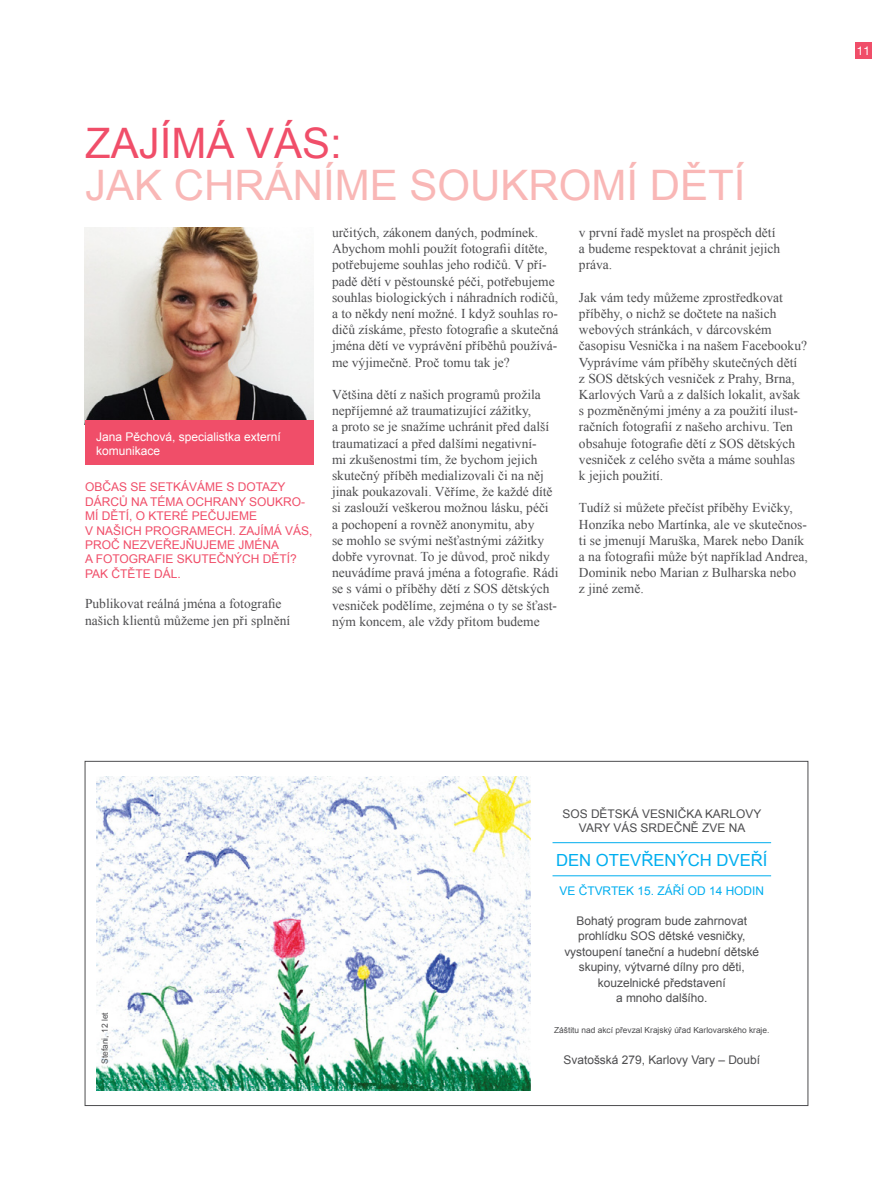
<style>
.page{position:relative;width:893px;height:1191px;background:#fff}
.page>*{position:absolute;margin:0;border:0;box-sizing:border-box;transform-origin:0 0}
.t1{font:42px "Arial";color:#f9b7b6}
.t2{font:42px "Arial";color:#f04e69}
.t3{font:16.65px "Arial";color:#00aeef}
.t4{font:13.5px/16.2px "Times New Roman";color:#4d4d4f}
.t5{font:12px/14.4px "Arial";color:#f04e69}
.t6{font:12px/14.4px "Arial";color:#fff}
.t7{font:12px "Helvetica Neue CE";color:#fff}
.t8{font:11.85px/15.5px "Arial";color:#4d4d4f;text-align:center}
.t9{font:11.85px "Arial";color:#00aeef}
.t10{font:8.4px "Arial";color:#4d4d4f}
</style>
<div class="page">
<div style="left:855px;top:43px;width:17px;height:16px;background:#f04e69"></div>
<img style="left:85px;top:227px;width:229px;height:193px">
<div style="left:85px;top:420px;width:229px;height:45px;background:#f04e69"></div>
<img style="left:97px;top:776px;width:433px;height:314px">
<hr style="left:552px;top:842px;width:219px;height:1px;background:#00aeef">
<hr style="left:552px;top:875px;width:219px;height:1px;background:#00aeef">
<h1 class="t2" style="left:85px;top:116px;width:258px">Zaj ímá vás:</h1>
<h1 class="t1" style="left:85px;top:158px;width:354px">Jak chráníme sou</h1>
<h1 class="t1" style="left:500px;top:158px;width:247px">kromí dětí</h1>
<p class="t6" style="left:96px;top:430px;width:186px">Jana Pěchová, specialistka externí komunikace</p>
<p class="t5" style="left:85px;top:480px;width:202px">Občas se setkáváme s dotazy dárců na téma ochrany sou</p>
<p class="t5" style="left:275px;top:494px;width:31px">kro-</p>
<p class="t5" style="left:85px;top:509px;width:174px">mí dětí, o které pečuj eme v našich progra</p>
<p class="t5" style="left:85px;top:523px;width:229px;text-indent:112px">mech. Zaj ímá vás , proč nezveřejňujeme jména afotograf</p>
<p class="t5" style="left:85px;top:552px;width:213px;text-indent:77px">ie skutečných dětí?<br>Pak čtěte dál.</p>
<p class="t4" style="left:85px;top:595px;width:207px">Publikovat reálná jména a fotografie našich klientů můžeme jen při splnění</p>
<p class="t4" style="left:332px;top:224px;width:228px">určitých, zákonem daných, podmínek.<br>Abychom mohli použít fotografii dítěte, potřebujeme souhlas jeho rodičů. V pří&shy;padě dětí v pěstounské péči, potřebujeme souhlas biologických i náhradních rodičů, a to někdy není možné. I když souhlas ro&shy;dičů získáme, přesto fotografie a skutečná jména dětí ve vyprávění příběhů používá&shy;me výjimečně. Proč tomu tak je?</p>
<p class="t4" style="left:332px;top:386px;width:228px">Většina dětí z našich programů prožila nepříjemné až traumatizující zážitky,<br>a proto se je snažíme uchránit před další traumatizací a před dalšími negativní-<br>mi zkušenostmi tím, že bychom jejich skutečný příběh medializovali či na něj jinak poukazovali. Věříme, že každé dítě si zaslouží veškerou možnou lásku, péči<br>a pochopení a rovněž anonymitu, aby<br>se mohlo se svými nešťastnými zážitky dobře vyrovnat. To je důvod, proč nikdy neuvádíme pravá jména a fotografie. Rádi se s vámi o příběhy dětí z SOS dětských vesniček podělíme, zejména o ty se šťast&shy;ným koncem, ale vždy přitom budeme</p>
<p class="t4" style="left:579px;top:224px;width:203px">v první řadě myslet na prospěch dětí a budeme respektovat a chránit jejich práva.</p>
<p class="t4" style="left:579px;top:289px;width:230px">Jak vám tedy můžeme zprostředkovat příběhy, o nichž se dočtete na našich webových stránkách, v dárcovském časopisu Vesnička i na našem Facebooku?<br>Vyprávíme vám příběhy skutečných dětí<br>z SOS dětských vesniček z Prahy, Brna, Karlových Varů a z dalších lokalit, avšak s pozměněnými jmény a za použití ilust&shy;račních fotografií z našeho archivu. Ten obsahuje fotografie dětí z SOS dětských vesniček z celého světa a máme souhlas<br>k jejich použití.</p>
<p class="t4" style="left:579px;top:499px;width:230px">Tudíž si můžete přečíst příběhy Evičky, Honzíka nebo Martínka, ale ve skutečnos&shy;ti se jmenují Maruška, Marek nebo Daník a na fotografii může být například Andrea, Dominik nebo Marian z Bulharska nebo<br>z jiné země.</p>
<p class="t7" style="left:857px;top:44px;width:15px">11</p>
<p class="t10" style="left:99px;top:1064px;width:53px;rotate:-90deg">Stefani, 12 let</p>
<p class="t8" style="left:562px;top:806px;width:200px;line-height:14.2px">SOS DĚTSKÁ VESNIČKA KARLOVY<br>VARY VÁS SRDEČNĚ ZVE NA</p>
<p class="t3" style="left:556px;top:849px;width:213px">DEN OTEVŘENÝCH DVEŘÍ</p>
<p class="t9" style="left:560px;top:883px;width:206px">VE ČTVRTEK 15. ZÁŘÍ OD 14 HODIN</p>
<p class="t8" style="left:564px;top:913px;width:196px">Bohatý program bude zahrnovat prohlídku SOS dětské vesničky, vystoupení taneční a hudební dětské skupiny, výtvarné dílny pro děti, kouzelnické představení<br>a mnoho dalšího.</p>
<p class="t10" style="left:554px;top:1025px;width:217px">Záštitu nad akcí převzal Krajský úřad Karlovarského kraje.</p>
<p class="t8" style="left:563px;top:1052px;width:198px">Svatošská 279, Karlovy Vary – Doubí</p>
</div>
